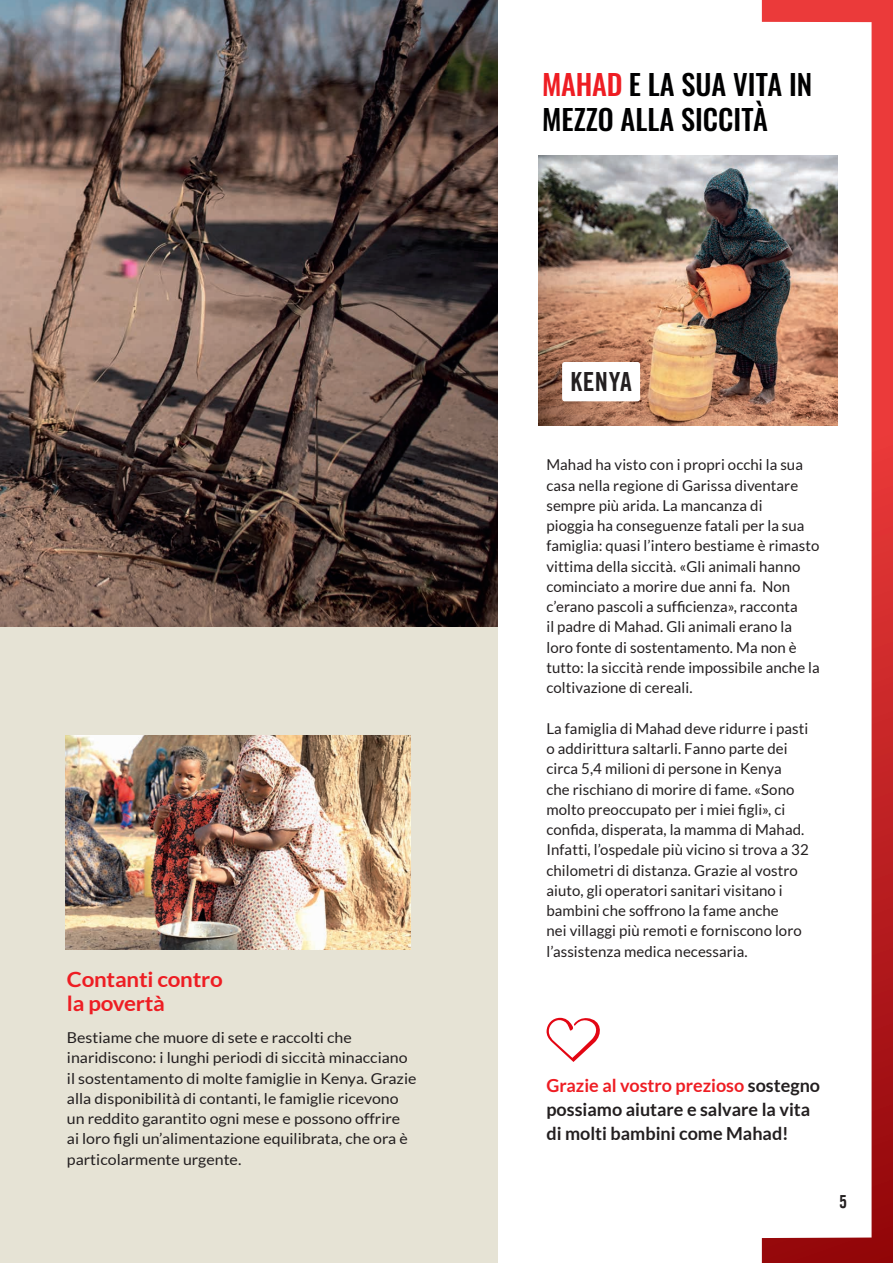
<style>
.page{position:relative;width:893px;height:1263px;background:#fff}
.page>*{position:absolute;margin:0;border:0;box-sizing:border-box;transform-origin:0 0}
.t1{font:28.35px/34.5px "Oswald";color:#000001}
.t2{font:26.4px "Trade Gothic LT Com Bd Cn 20";letter-spacing:.015em;color:#231f20}
._3_GT_NEU{font:700 21px "Lato";letter-spacing:-.01em;color:#ee1d23;scale:1.06 1}
._3_GT_NEU-2{font:700 18px/24px "Lato";color:#231f20}
.t3{font:18px "Trade Gothic LT Com Bd Cn 20";color:#231f20}
._3_GT_NEU-3{font:15px/20.2px "Lato";letter-spacing:.005em;color:#231f20}
._3_GT_NEU-4{font:15px/20.2px "Lato";letter-spacing:.005em;color:#231f20;scale:1.06 1}
.s1{color:#ee1d23}
</style>
<div class="page">
<div style="left:0;top:626px;width:497px;height:637px;background:#e6e3d5"></div>
<img style="left:66px;top:735px;width:344px;height:214px">
<svg style="left:762px;top:0;width:131px;height:1263px"></svg>
<svg style="left:546px;top:1018px;width:54px;height:44px"></svg>
<img style="left:539px;top:156px;width:299px;height:269px">
<div style="left:562px;top:362px;width:78px;height:39px;background:#fff;border-radius:3px"></div>
<img style="left:0;top:0;width:497px;height:626px">
<p class="_3_GT_NEU" style="left:67px;top:967px;width:148px">Contanti contro</p>
<p class="_3_GT_NEU" style="left:67px;top:991px;width:94px">la povertà</p>
<p class="_3_GT_NEU-4" style="left:67px;top:1027px;width:331px">Bestiame che muore di sete e raccolti che inaridiscono: i lunghi periodi di siccità minacciano il sostentamento di molte famiglie in Kenya. Grazie alla disponibilità di contanti, le famiglie ricevono un reddito garantito ogni mese e possono offrire<br>ai loro figli un’alimentazione equilibrata, che ora è particolarmente urgente.</p>
<p class="t1" style="left:542px;top:65px;width:272px"><span class="s1">MAHAD</span> E LA SUA VITA IN<br>MEZZO ALLA SICCITÀ</p>
<p class="t2" style="left:570px;top:365px;width:63px">KENYA</p>
<p class="_3_GT_NEU-3" style="left:546px;top:455px;width:275px">Mahad ha visto con i propri occhi la sua casa nella regione di Garissa diventare sempre più arida. La mancanza di<br>pioggia ha conseguenze fatali per la sua famiglia: quasi l’intero bestiame è rimasto vittima della siccità. «Gli animali hanno cominciato a morire due anni fa. Non c’erano pascoli a sufficienza», racconta<br>il padre di Mahad. Gli animali erano la loro fonte di sostentamento. Ma non è tutto: la siccità rende impossibile anche la coltivazione di cereali.</p>
<p class="_3_GT_NEU-3" style="left:546px;top:718px;width:264px">La famiglia di Mahad deve ridurre i pasti o addirittura saltarli. Fanno parte dei circa 5,4 milioni di persone in Kenya che rischiano di morire di fame. «Sono molto preoccupato per i miei figli», ci confida, disperata, la mamma di Mahad.<br>Infatti, l’ospedale più vicino si trova a 32 chilometri di distanza. Grazie al vostro aiuto, gli operatori sanitari visitano i bambini che soffrono la fame anche<br>nei villaggi più remoti e forniscono loro l’assistenza medica necessaria.</p>
<p class="_3_GT_NEU-2" style="left:546px;top:1073px;width:275px"><span class="s1">Grazie al vostro prezioso</span> sostegno possiamo aiutare e salvare la vita di molti bambini come Mahad!</p>
<p class="t3" style="left:839px;top:1191px;width:9px">5</p>
</div>
